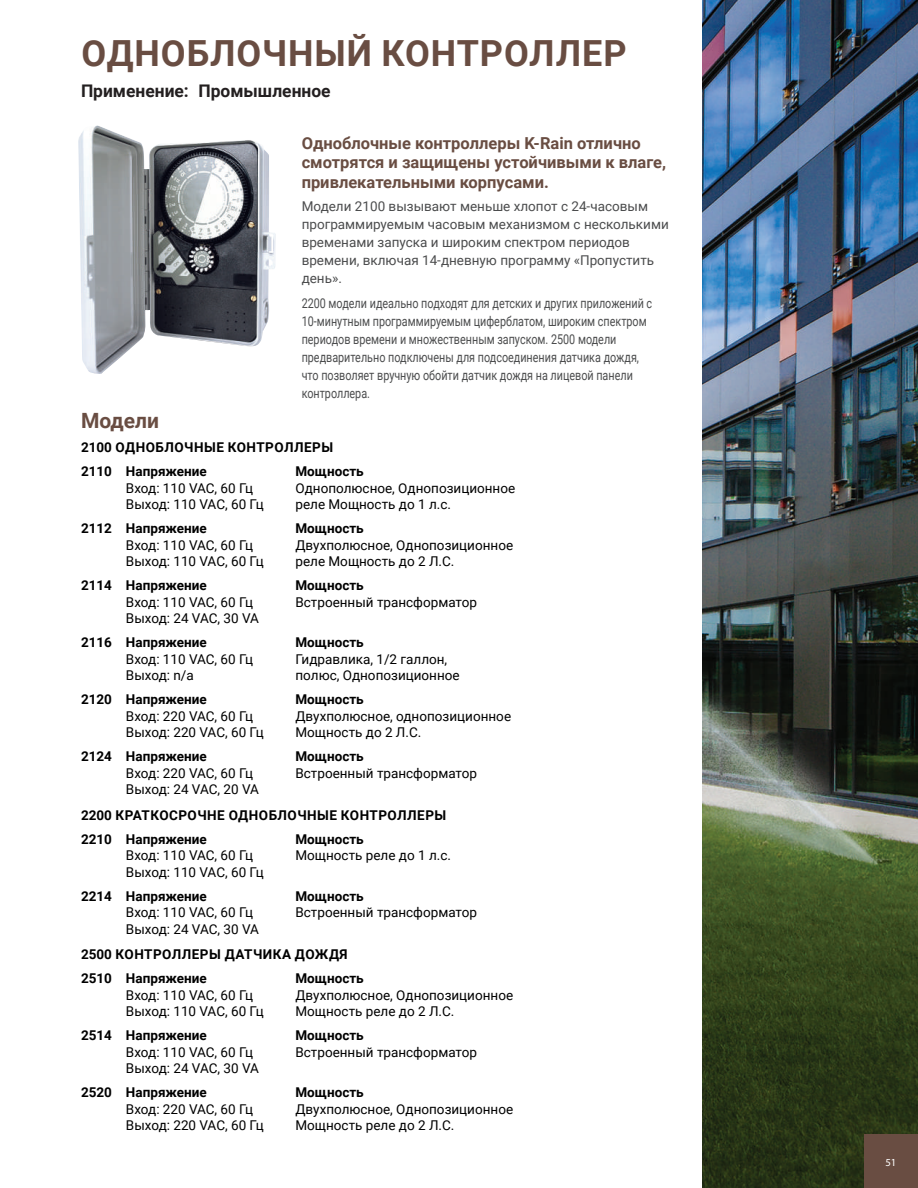
<style>
.page{position:relative;width:918px;height:1188px;background:#fff}
.page>*{position:absolute;margin:0;border:0;box-sizing:border-box;transform-origin:0 0}
.t1{font:700 36px "Roboto";letter-spacing:.025em;color:#694d42}
.t2{font:700 21px "Roboto";color:#694d42}
.t3{font:700 17.4px "Roboto";color:#231f20}
.t4{font:700 16.5px/19.5px "Roboto";color:#694d42}
.t5{font:13.5px "Roboto";color:#000}
.t6{font:13.5px/18px "Roboto";color:#4b4c4d;scale:.8 1}
.t7{font:700 13.5px "Roboto";color:#000}
.t8{font:13.5px/18px "Roboto";color:#4b4c4d}
.t9{font:700 13.5px/24px "Roboto";letter-spacing:.02em;color:#000}
.t10{font:700 13.5px/24px "Roboto";letter-spacing:.035em;color:#000}
.t11{font:10.8px "Myriad Pro";color:#fff}
</style>
<div class="page">
<img style="left:78px;top:126px;width:198px;height:248px">
<img style="left:702px;top:0;width:216px;height:1188px">
<div style="left:864px;top:1134px;width:54px;height:54px;background:#694d42"></div>
<h1 class="t1" style="left:82px;top:28px;width:546px">ОДНОБЛОЧНЫЙ КОНТРОЛЛЕР</h1>
<p class="t3" style="left:81px;top:79px;width:251px">Применение: Промышленное</p>
<p class="t4" style="left:302px;top:133px;width:366px">Одноблочные контроллеры K-Rain отлично смотрятся и защищены устойчивыми к влаге, привлекательными корпусами.</p>
<p class="t8" style="left:302px;top:197px;width:369px">Модели 2100 вызывают меньше хлопот с 24-часовым программируемым часовым механизмом с несколькими временами запуска и широким спектром периодов времени, включая 14-дневную программу «Пропустить день».</p>
<p class="t6" style="left:302px;top:294px;width:440px">2200 модели идеально подходят для детских и других приложений с 10-минутным программируемым циферблатом, широким спектром периодов времени и множественным запуском. 2500 модели предварительно подключены для подсоединения датчика дождя, что позволяет вручную обойти датчик дождя на лицевой панели контроллера.</p>
<h2 class="t2" style="left:81px;top:406px;width:79px">Модели</h2>
<p class="t9" style="left:81px;top:435px;width:254px">2100 ОДНОБЛОЧНЫЕ КОНТРОЛЛЕРЫ<br>2110 Напряжение</p>
<p class="t7" style="left:296px;top:462px;width:70px">Мощность</p>
<p class="t5" style="left:126px;top:479px;width:129px">Вход: 110 VAC, 60 Гц</p>
<p class="t5" style="left:296px;top:479px;width:221px">Однополюсное, Однопозиционное</p>
<p class="t5" style="left:126px;top:495px;width:139px">Выход: 110 VAC, 60 Гц</p>
<p class="t5" style="left:296px;top:495px;width:157px">реле Мощность до 1 л.с.</p>
<p class="t7" style="left:81px;top:519px;width:127px">2112 Напряжение</p>
<p class="t7" style="left:296px;top:519px;width:70px">Мощность</p>
<p class="t5" style="left:126px;top:536px;width:129px">Вход: 110 VAC, 60 Гц</p>
<p class="t5" style="left:296px;top:536px;width:219px">Двухполюсное, Однопозиционное</p>
<p class="t5" style="left:126px;top:552px;width:139px">Выход: 110 VAC, 60 Гц</p>
<p class="t5" style="left:296px;top:552px;width:160px">реле Мощность до 2 Л.С.</p>
<p class="t7" style="left:81px;top:576px;width:127px">2114 Напряжение</p>
<p class="t7" style="left:296px;top:576px;width:70px">Мощность</p>
<p class="t5" style="left:126px;top:593px;width:129px">Вход: 110 VAC, 60 Гц</p>
<p class="t5" style="left:296px;top:593px;width:183px">Встроенный трансформатор</p>
<p class="t5" style="left:126px;top:609px;width:134px">Выход: 24 VAC, 30 VA</p>
<p class="t7" style="left:81px;top:633px;width:127px">2116 Напряжение</p>
<p class="t7" style="left:296px;top:633px;width:70px">Мощность</p>
<p class="t5" style="left:126px;top:650px;width:129px">Вход: 110 VAC, 60 Гц</p>
<p class="t5" style="left:296px;top:650px;width:153px">Гидравлика, 1/2 галлон,</p>
<p class="t5" style="left:126px;top:666px;width:69px">Выход: n/a</p>
<p class="t5" style="left:296px;top:666px;width:166px">полюс, Однопозиционное</p>
<p class="t7" style="left:81px;top:690px;width:127px">2120 Напряжение</p>
<p class="t7" style="left:296px;top:690px;width:70px">Мощность</p>
<p class="t5" style="left:126px;top:707px;width:129px">Вход: 220 VAC, 60 Гц</p>
<p class="t5" style="left:296px;top:707px;width:217px">Двухполюсное, однопозиционное</p>
<p class="t5" style="left:126px;top:723px;width:139px">Выход: 220 VAC, 60 Гц</p>
<p class="t5" style="left:296px;top:723px;width:127px">Мощность до 2 Л.С.</p>
<p class="t7" style="left:81px;top:747px;width:127px">2124 Напряжение</p>
<p class="t7" style="left:296px;top:747px;width:70px">Мощность</p>
<p class="t5" style="left:126px;top:764px;width:129px">Вход: 220 VAC, 60 Гц</p>
<p class="t5" style="left:296px;top:764px;width:183px">Встроенный трансформатор</p>
<p class="t5" style="left:126px;top:780px;width:134px">Выход: 24 VAC, 20 VA</p>
<p class="t10" style="left:81px;top:803px;width:367px">2200 КРАТКОСРОЧНЕ ОДНОБЛОЧНЫЕ КОНТРОЛЛЕРЫ<br>2210 Напряжение</p>
<p class="t7" style="left:296px;top:830px;width:70px">Мощность</p>
<p class="t5" style="left:126px;top:846px;width:129px">Вход: 110 VAC, 60 Гц</p>
<p class="t5" style="left:296px;top:846px;width:157px">Мощность реле до 1 л.с.</p>
<p class="t5" style="left:126px;top:863px;width:139px">Выход: 110 VAC, 60 Гц</p>
<p class="t7" style="left:81px;top:887px;width:127px">2214 Напряжение</p>
<p class="t7" style="left:296px;top:887px;width:70px">Мощность</p>
<p class="t5" style="left:126px;top:903px;width:129px">Вход: 110 VAC, 60 Гц</p>
<p class="t5" style="left:296px;top:903px;width:183px">Встроенный трансформатор</p>
<p class="t5" style="left:126px;top:920px;width:134px">Выход: 24 VAC, 30 VA</p>
<p class="t9" style="left:81px;top:942px;width:268px">2500 КОНТРОЛЛЕРЫ ДАТЧИКА ДОЖДЯ<br>2510 Напряжение</p>
<p class="t7" style="left:296px;top:969px;width:70px">Мощность</p>
<p class="t5" style="left:126px;top:986px;width:129px">Вход: 110 VAC, 60 Гц</p>
<p class="t5" style="left:296px;top:986px;width:219px">Двухполюсное, Однопозиционное</p>
<p class="t5" style="left:126px;top:1002px;width:139px">Выход: 110 VAC, 60 Гц</p>
<p class="t5" style="left:296px;top:1002px;width:160px">Мощность реле до 2 Л.С.</p>
<p class="t7" style="left:81px;top:1026px;width:127px">2514 Напряжение</p>
<p class="t7" style="left:296px;top:1026px;width:70px">Мощность</p>
<p class="t5" style="left:126px;top:1043px;width:129px">Вход: 110 VAC, 60 Гц</p>
<p class="t5" style="left:296px;top:1043px;width:183px">Встроенный трансформатор</p>
<p class="t5" style="left:126px;top:1059px;width:134px">Выход: 24 VAC, 30 VA</p>
<p class="t7" style="left:81px;top:1083px;width:127px">2520 Напряжение</p>
<p class="t7" style="left:296px;top:1083px;width:70px">Мощность</p>
<p class="t5" style="left:126px;top:1100px;width:129px">Вход: 220 VAC, 60 Гц</p>
<p class="t5" style="left:296px;top:1100px;width:219px">Двухполюсное, Однопозиционное</p>
<p class="t5" style="left:126px;top:1116px;width:139px">Выход: 220 VAC, 60 Гц</p>
<p class="t5" style="left:296px;top:1116px;width:160px">Мощность реле до 2 Л.С.</p>
<p class="t11" style="left:885px;top:1156px;width:13px">51</p>
</div>
